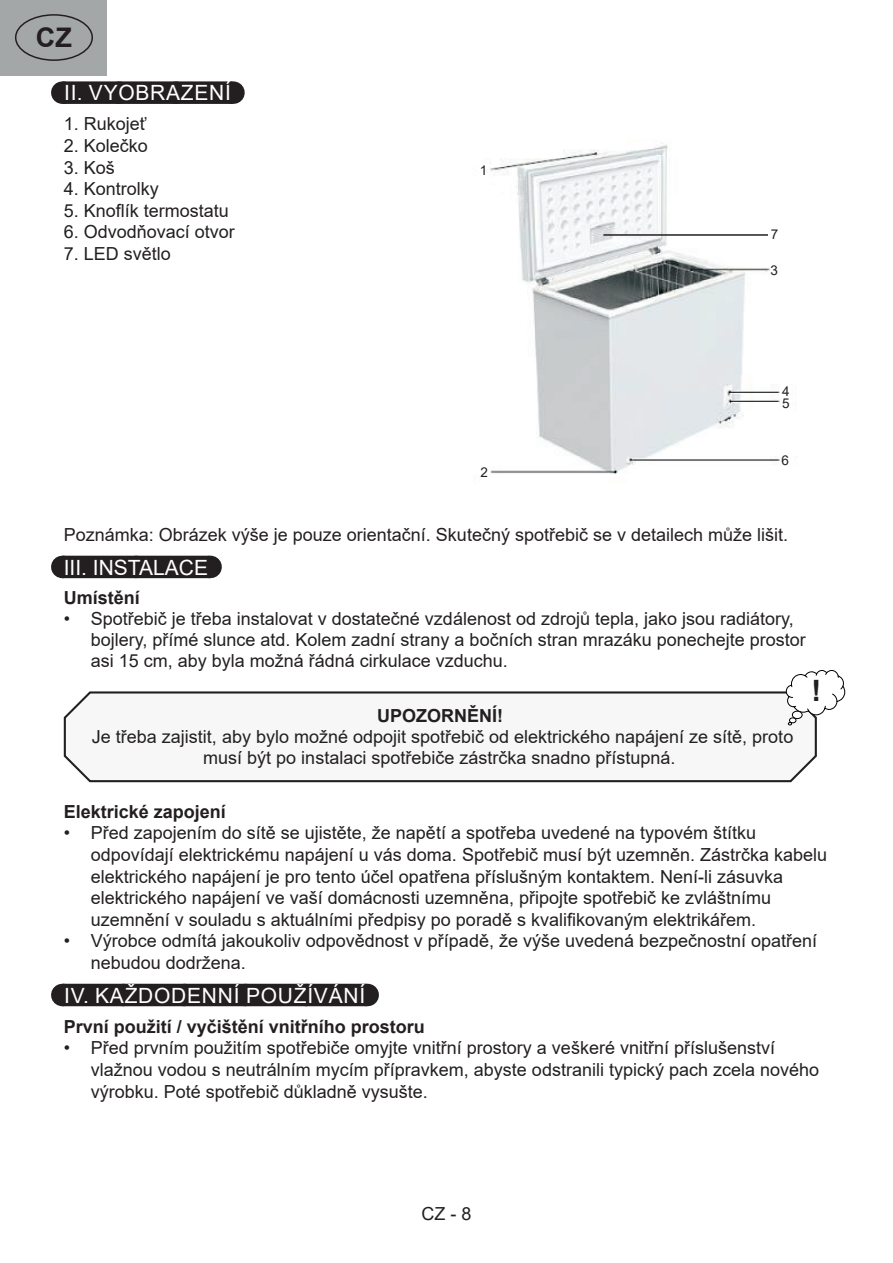
<style>
.page{position:relative;width:893px;height:1263px;background:#fff}
.page>*{position:absolute;margin:0;border:0;box-sizing:border-box;transform-origin:0 0}
.Normální{font:700 29.4px "Arial";color:#231f20}
.t1{font:700 27px "Arial";color:#231f20}
.Grafický_nadpis_ETA{font:21px "Arial";letter-spacing:.035em;color:#fff}
.Grafický_nadpis_ETA-2{font:21px "Arial";color:#fff}
.t2{font:18px/21.6px "Arial";color:#231f20}
.t3{font:700 18px "Arial";color:#231f20}
.t4{font:13.5px "Arial";color:#231f20}
</style>
<div class="page">
<div style="left:0;top:0;width:106px;height:75px;background:#a4a7a7"></div>
<div style="left:15px;top:14px;width:78px;height:47px;border:2px solid #231f20;border-radius:50%"></div>
<div style="left:62px;top:81px;width:170px;height:23px;background:#231f20"></div>
<svg style="left:119px;top:81px;width:85px;height:23px"></svg>
<svg style="left:232px;top:81px;width:1px;height:23px"></svg>
<div style="left:62px;top:556px;width:148px;height:22px;background:#231f20"></div>
<svg style="left:210px;top:556px;width:1px;height:22px"></svg>
<div style="left:62px;top:984px;width:305px;height:22px;background:#231f20"></div>
<svg style="left:367px;top:984px;width:1px;height:22px"></svg>
<img style="left:490px;top:143px;width:290px;height:331px">
<hr style="left:603px;top:234px;width:165px;height:2px;background:#231f20">
<svg style="left:63px;top:690px;width:754px;height:93px"></svg>
<svg style="left:786px;top:670px;width:59px;height:55px"></svg>
<h2 class="t1" style="left:36px;top:18px;width:37px">CZ</h2>
<p class="Grafický_nadpis_ETA" style="left:64px;top:78px;width:168px">II. VYOBRAZENÍ</p>
<p class="t2" style="left:64px;top:113px;width:84px">1. Rukojeť</p>
<p class="t2" style="left:64px;top:135px;width:86px">2. Kolečko</p>
<p class="t2" style="left:64px;top:156px;width:53px">3. Koš</p>
<p class="t2" style="left:64px;top:178px;width:97px">4. Kontrolky</p>
<p class="t2" style="left:64px;top:200px;width:167px">5. Knoflík termostatu</p>
<p class="t2" style="left:64px;top:221px;width:173px">6. Odvodňovací otvor</p>
<p class="t2" style="left:64px;top:243px;width:109px">7. LED světlo</p>
<p class="t4" style="left:480px;top:161px;width:9px">1</p>
<p class="t4" style="left:771px;top:225px;width:9px">7</p>
<p class="t4" style="left:770px;top:261px;width:9px">3</p>
<p class="t4" style="left:480px;top:462px;width:9px">2</p>
<p class="t4" style="left:782px;top:382px;width:9px">4</p>
<p class="t4" style="left:782px;top:394px;width:9px">5</p>
<p class="t4" style="left:781px;top:451px;width:9px">6</p>
<p class="t2" style="left:64px;top:524px;width:726px">Poznámka: Obrázek výše je pouze orientační. Skutečný spotřebič se v detailech může lišit.</p>
<p class="Grafický_nadpis_ETA-2" style="left:64px;top:553px;width:146px">III. INSTALACE</p>
<p class="t3" style="left:64px;top:585px;width:78px">Umístění</p>
<p class="t2" style="left:91px;top:608px;width:716px;line-height:21px;text-indent:-27px">• Spotřebič je třeba instalovat v dostatečné vzdálenost od zdrojů tepla, jako jsou radiátory, bojlery, přímé slunce atd. Kolem zadní strany a bočních stran mrazáku ponechejte prostor asi 15 cm, aby byla možná řádná cirkulace vzduchu.</p>
<p class="t3" style="left:377px;top:703px;width:128px">UPOZORNĚNÍ!</p>
<p class="t2" style="left:92px;top:726px;width:703px;line-height:21px;text-align:center">Je třeba zajistit, aby bylo možné odpojit spotřebič od elektrického napájení ze sítě, proto musí být po instalaci spotřebiče zástrčka snadno přístupná.</p>
<p class="Normální" style="left:811px;top:670px;width:11px">!</p>
<p class="t3" style="left:64px;top:799px;width:164px">Elektrické zapojení</p>
<p class="t2" style="left:91px;top:822px;width:738px;text-indent:-27px">• Před zapojením do sítě se ujistěte, že napětí a spotřeba uvedené na typovém štítku odpovídají elektrickému napájení u vás doma. Spotřebič musí být uzemněn. Zástrčka kabelu elektrického napájení je pro tento účel opatřena příslušným kontaktem. Není-li zásuvka elektrického napájení ve vaší domácnosti uzemněna, připojte spotřebič ke zvláštnímu uzemnění v souladu s aktuálními předpisy po poradě s kvalifikovaným elektrikářem.</p>
<p class="t2" style="left:91px;top:930px;width:728px;text-indent:-27px">• Výrobce odmítá jakoukoliv odpovědnost v případě, že výše uvedená bezpečnostní opatření nebudou dodržena.</p>
<p class="Grafický_nadpis_ETA" style="left:64px;top:981px;width:302px">IV. KAŽDODENNÍ POUŽÍVÁNÍ</p>
<p class="t3" style="left:64px;top:1014px;width:363px">První použití / vyčištění vnitřního prostoru</p>
<p class="t2" style="left:91px;top:1037px;width:730px;text-indent:-27px">• Před prvním použitím spotřebiče omyjte vnitřní prostory a veškeré vnitřní příslušenství vlažnou vodou s neutrálním mycím přípravkem, abyste odstranili typický pach zcela nového výrobku. Poté spotřebič důkladně vysušte.</p>
<p class="t2" style="left:421px;top:1203px;width:52px">CZ - 8</p>
</div>
